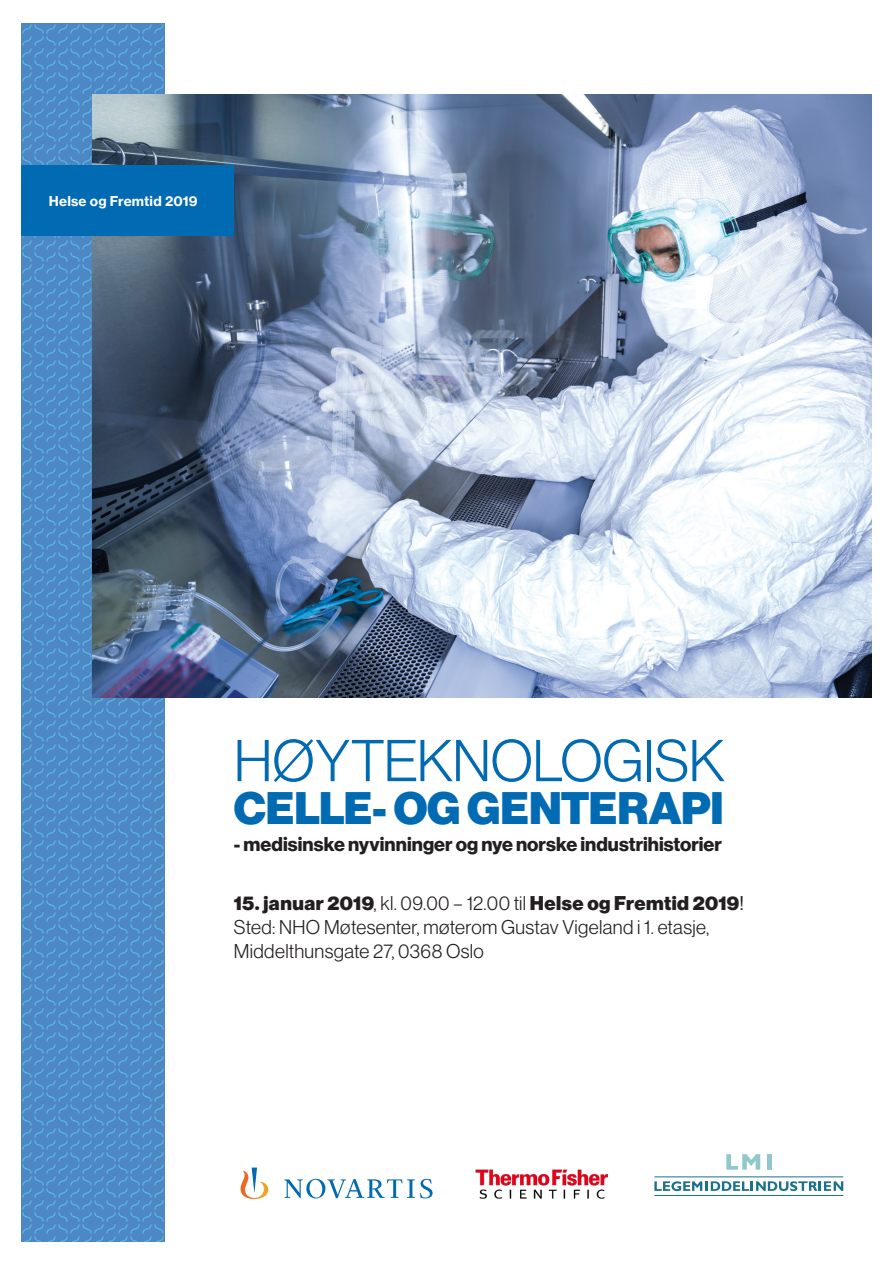
<style>
.page{position:relative;width:893px;height:1263px;background:#fff}
.page>*{position:absolute;margin:0;border:0;box-sizing:border-box;transform-origin:0 0}
.t1{font:300 57.6px "Volta Modern Display 45";letter-spacing:-.01em;color:#006ab2}
.t2{font:900 44.7px "Volta Modern Display 95";letter-spacing:-.005em;color:#006ab2}
.t3{font:300 19.5px "Volta Modern Display 45";letter-spacing:.015em;color:#231f20}
.t4{font:700 19.5px "Volta Modern Display 75";letter-spacing:.005em;color:#231f20}
.t5{font:900 19.5px "Volta Modern Display 95";letter-spacing:.02em;color:#231f20}
.Tab_line_2{font:700 13.5px "Volta Modern Text 75";letter-spacing:.01em;color:#fff}
.s1{font-family:"Volta Modern Display 45";font-weight:300}
.s2{font-family:"Volta Modern Display 55 Roman";font-weight:400}
</style>
<div class="page">
<svg style="left:21px;top:23px;width:144px;height:1219px;background:#4f8dc7"></svg>
<svg style="left:241px;top:1167px;width:192px;height:32px"></svg>
<svg style="left:726px;top:1154px;width:34px;height:16px"></svg>
<hr style="left:767px;top:1154px;width:4px;height:16px;background:#90c9cd">
<svg style="left:654px;top:1181px;width:189px;height:10px"></svg>
<hr style="left:654px;top:1195px;width:189px;height:1px;background:#1b718a">
<hr style="left:654px;top:1176px;width:189px;height:1px;background:#1b718a">
<img style="left:92px;top:94px;width:780px;height:603px">
<div style="left:21px;top:165px;width:213px;height:71px;background:#006ab2"></div>
<img style="left:475px;top:1169px;width:133px;height:30px">
<p class="Tab_line_2" style="left:49px;top:193px;width:150px">Helse og Fremtid 2019</p>
<p class="t1" style="left:234px;top:728px;width:492px">HØYTEKNOLOGISK</p>
<p class="t2" style="left:234px;top:782px;width:491px">CELLE- OG GENTERAPI</p>
<p class="t4" style="left:234px;top:833px;width:490px">- medisinske nyvinninger og nye norske industrihistorier</p>
<p class="t5" style="left:234px;top:891px;width:512px">15. januar 2019<span class="s1">, kl. 09.00 – 12.00 til</span> Helse og Fremtid 2019<span class="s2">!</span></p>
<p class="t3" style="left:234px;top:916px;width:477px">Sted: NHO Møtesenter, møterom Gustav Vigeland i 1. etasje,</p>
<p class="t3" style="left:234px;top:940px;width:252px">Middelthunsgate 27, 0368 Oslo</p>
</div>
